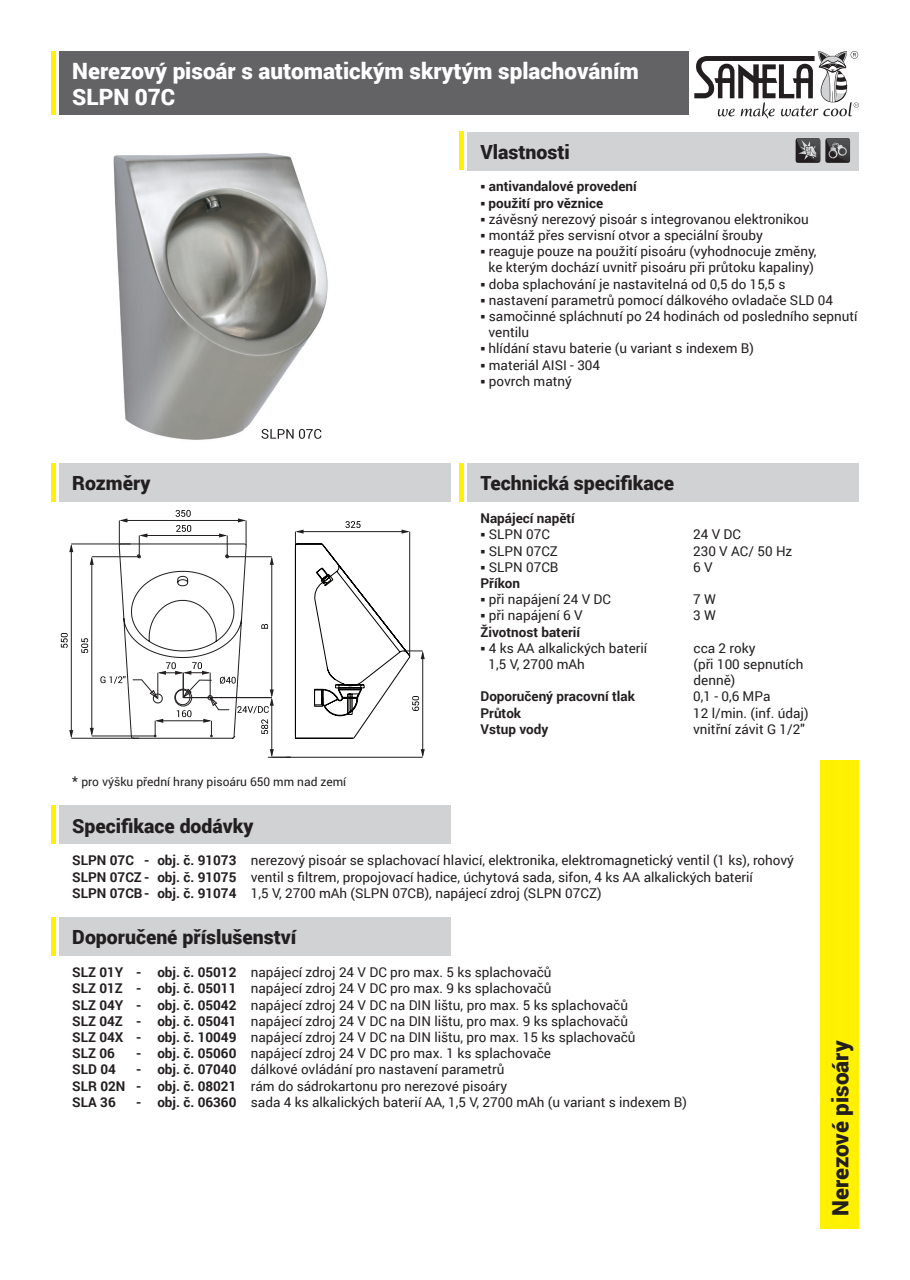
<style>
.page{position:relative;width:910px;height:1280px;background:#fff}
.page>*{position:absolute;margin:0;border:0;box-sizing:border-box;transform-origin:0 0}
.t1{font:900 22.5px/26.2px "Roboto";color:#fff}
.t2{font:900 22.5px "Roboto";color:#231f20}
.t3{font:900 19.5px "Roboto";color:#231f20}
.t4{font:13.5px/16.2px "Roboto";color:#231f20}
.t5{font:700 13.5px "Roboto";color:#231f20}
.t6{font:12px "Roboto";color:#231f20}
.s1{font-size:13.5px}
.s2{font-weight:700}
</style>
<div class="page">
<div style="left:60px;top:51px;width:629px;height:64px;background:#636366"></div>
<div style="left:468px;top:133px;width:391px;height:38px;background:#d1d2d4"></div>
<div style="left:60px;top:806px;width:391px;height:38px;background:#d1d2d4"></div>
<div style="left:60px;top:463px;width:391px;height:39px;background:#d1d2d4"></div>
<div style="left:821px;top:760px;width:38px;height:469px;background:#fff101"></div>
<svg style="left:694px;top:51px;width:165px;height:68px"></svg>
<hr style="left:51px;top:51px;width:4px;height:64px;background:#fff101">
<hr style="left:51px;top:463px;width:4px;height:39px;background:#fff101">
<hr style="left:51px;top:806px;width:4px;height:38px;background:#fff101">
<hr style="left:459px;top:132px;width:4px;height:38px;background:#fff101">
<div style="left:468px;top:463px;width:391px;height:39px;background:#d1d2d4"></div>
<hr style="left:459px;top:463px;width:4px;height:39px;background:#fff101">
<div style="left:60px;top:917px;width:391px;height:39px;background:#d1d2d4"></div>
<hr style="left:51px;top:917px;width:4px;height:39px;background:#fff101">
<hr style="left:271px;top:699px;width:1px;height:57px;background:#231f20">
<svg style="left:268px;top:749px;width:23px;height:9px"></svg>
<hr style="left:92px;top:736px;width:63px;height:1px;background:#231f20">
<hr style="left:92px;top:556px;width:47px;height:1px;background:#231f20">
<hr style="left:92px;top:558px;width:1px;height:176px;background:#231f20">
<svg style="left:90px;top:557px;width:4px;height:8px"></svg>
<svg style="left:90px;top:728px;width:4px;height:8px"></svg>
<svg style="left:81px;top:638px;width:7px;height:15px"></svg>
<hr style="left:71px;top:544px;width:60px;height:1px;background:#231f20">
<hr style="left:71px;top:738px;width:68px;height:1px;background:#231f20">
<hr style="left:71px;top:545px;width:1px;height:192px;background:#231f20">
<svg style="left:69px;top:730px;width:4px;height:8px"></svg>
<svg style="left:69px;top:544px;width:4px;height:8px"></svg>
<svg style="left:61px;top:633px;width:7px;height:15px"></svg>
<hr style="left:286px;top:757px;width:137px;height:1px;background:#231f20">
<hr style="left:422px;top:652px;width:1px;height:104px;background:#231f20">
<svg style="left:421px;top:749px;width:4px;height:8px"></svg>
<svg style="left:294px;top:521px;width:131px;height:218px"></svg>
<svg style="left:100px;top:510px;width:174px;height:229px"></svg>
<img style="left:113px;top:153px;width:215px;height:287px">
<img style="left:261px;top:429px;width:60px;height:10px">
<svg style="left:796px;top:138px;width:24px;height:25px"></svg>
<svg style="left:796px;top:138px;width:24px;height:24px"></svg>
<svg style="left:825px;top:138px;width:25px;height:25px"></svg>
<svg style="left:826px;top:138px;width:24px;height:24px"></svg>
<h1 class="t1" style="left:72px;top:57px;width:568px">Nerezový pisoár s automatickým skrytým splachováním<br>SLPN 07C</h1>
<h2 class="t3" style="left:480px;top:139px;width:91px">Vlastnosti</h2>
<h2 class="t3" style="left:72px;top:470px;width:80px">Rozměry</h2>
<p class="t6" style="left:72px;top:773px;width:275px"><span class="s1">*</span> pro výšku přední hrany pisoáru 650 mm nad zemí</p>
<h2 class="t3" style="left:72px;top:812px;width:183px">Specifikace dodávky</h2>
<p class="t5" style="left:480px;top:177px;width:158px">○ antivandalové provedení</p>
<p class="t5" style="left:480px;top:193px;width:124px">○ použití pro věznice</p>
<p class="t4" style="left:480px;top:210px;width:330px">○ závěsný nerezový pisoár s integrovanou elektronikou</p>
<p class="t4" style="left:480px;top:227px;width:284px">○ montáž přes servisní otvor a speciální šrouby</p>
<p class="t4" style="left:480px;top:243px;width:337px;text-align:center">○ reaguje pouze na použití pisoáru (vyhodnocuje změny, ke kterým dochází uvnitř pisoáru při průtoku kapaliny)</p>
<p class="t4" style="left:480px;top:275px;width:307px">○ doba splachování je nastavitelná od 0,5 do 15,5 s</p>
<p class="t4" style="left:480px;top:291px;width:354px">○ nastavení parametrů pomocí dálkového ovladače SLD 04</p>
<p class="t4" style="left:489px;top:308px;width:371px;text-indent:-8px">○ samočinné spláchnutí po 24 hodinách od posledního sepnutí ventilu</p>
<p class="t4" style="left:480px;top:340px;width:275px">○ hlídání stavu baterie (u variant s indexem B)</p>
<p class="t4" style="left:480px;top:356px;width:121px">○ materiál AISI - 304</p>
<p class="t4" style="left:480px;top:372px;width:93px">○ povrch matný</p>
<h2 class="t3" style="left:480px;top:470px;width:195px">Technická specifikace</h2>
<p class="t5" style="left:480px;top:509px;width:96px">Napájecí napětí</p>
<p class="t4" style="left:480px;top:526px;width:71px">○ SLPN 07C</p>
<p class="t4" style="left:693px;top:526px;width:49px">24 V DC</p>
<p class="t4" style="left:480px;top:542px;width:79px">○ SLPN 07CZ</p>
<p class="t4" style="left:693px;top:542px;width:101px">230 V AC/ 50 Hz</p>
<p class="t4" style="left:480px;top:558px;width:80px">○ SLPN 07CB</p>
<p class="t4" style="left:693px;top:558px;width:21px">6 V</p>
<p class="t5" style="left:480px;top:574px;width:41px">Příkon</p>
<p class="t4" style="left:480px;top:591px;width:132px">○ při napájení 24 V DC</p>
<p class="t4" style="left:693px;top:591px;width:24px">7 W</p>
<p class="t4" style="left:480px;top:607px;width:104px">○ při napájení 6 V</p>
<p class="t4" style="left:693px;top:607px;width:24px">3 W</p>
<p class="t5" style="left:480px;top:622px;width:101px">Životnost baterií</p>
<p class="t4" style="left:480px;top:639px;width:168px">○ 4 ks AA alkalických baterií</p>
<p class="t4" style="left:693px;top:639px;width:63px">cca 2 roky</p>
<p class="t4" style="left:489px;top:655px;width:98px">1,5 V, 2700 mAh</p>
<p class="t4" style="left:693px;top:655px;width:111px">(při 100 sepnutích denně)</p>
<p class="t5" style="left:480px;top:687px;width:156px">Doporučený pracovní tlak</p>
<p class="t4" style="left:693px;top:688px;width:79px">0,1 - 0,6 MPa</p>
<p class="t5" style="left:480px;top:703px;width:42px">Průtok</p>
<p class="t4" style="left:693px;top:704px;width:117px">12 l/min. (inf. údaj)</p>
<p class="t5" style="left:480px;top:719px;width:69px">Vstup vody</p>
<p class="t4" style="left:693px;top:720px;width:113px">vnitřní závit G 1/2"</p>
<p class="t4" style="left:72px;top:852px;width:723px"><span class="s2">SLPN 07C - obj. č. 91073</span> nerezový pisoár se splachovací hlavicí, elektronika, elektromagnetický ventil (1 ks), rohový<br><span class="s2">SLPN 07CZ - obj. č. 91075</span> ventil s filtrem, propojovací hadice, úchytová sada, sifon, 4 ks AA alkalických baterií<br><span class="s2">SLPN 07CB - obj. č. 91074</span> 1,5 V, 2700 mAh (SLPN 07CB), napájecí zdroj (SLPN 07CZ)</p>
<h2 class="t3" style="left:72px;top:923px;width:226px">Doporučené příslušenství</h2>
<p class="t4" style="left:72px;top:964px;width:565px"><span class="s2">SLZ 01Y - obj. č. 05012</span> napájecí zdroj 24 V DC pro max. 5 ks splachovačů<br><span class="s2">SLZ 01Z - obj. č. 05011</span> napájecí zdroj 24 V DC pro max. 9 ks splachovačů<br><span class="s2">SLZ 04Y - obj. č. 05042</span> napájecí zdroj 24 V DC na DIN lištu, pro max. 5 ks splachovačů <span class="s2">SLZ 04Z - obj. č. 05041</span> napájecí zdroj 24 V DC na DIN lištu, pro max. 9 ks splachovačů <span class="s2">SLZ 04X - obj. č. 10049</span> napájecí zdroj 24 V DC na DIN lištu, pro max. 15 ks splachovačů <span class="s2">SLZ 06</span></p>
<p class="t4" style="left:136px;top:1045px;width:417px"><span class="s2">- obj. č. 05060</span> napájecí zdroj 24 V DC pro max. 1 ks splachovače</p>
<p class="t4" style="left:72px;top:1061px;width:436px;text-indent:64px"><span class="s2">- obj. č. 07040</span> dálkové ovládání pro nastavení parametrů<br><span class="s2">SLR 02N - obj. č. 08021</span> rám do sádrokartonu pro nerezové pisoáry<br><span class="s2">SLA 36</span></p>
<p class="t5" style="left:72px;top:1060px;width:45px">SLD 04</p>
<p class="t4" style="left:136px;top:1093px;width:553px"><span class="s2">- obj. č. 06360</span> sada 4 ks alkalických baterií AA, 1,5 V, 2700 mAh (u variant s indexem B)</p>
<h1 class="t2" style="left:825px;top:1216px;width:177px;rotate:-90deg">Nerezové pisoáry</h1>
</div>
